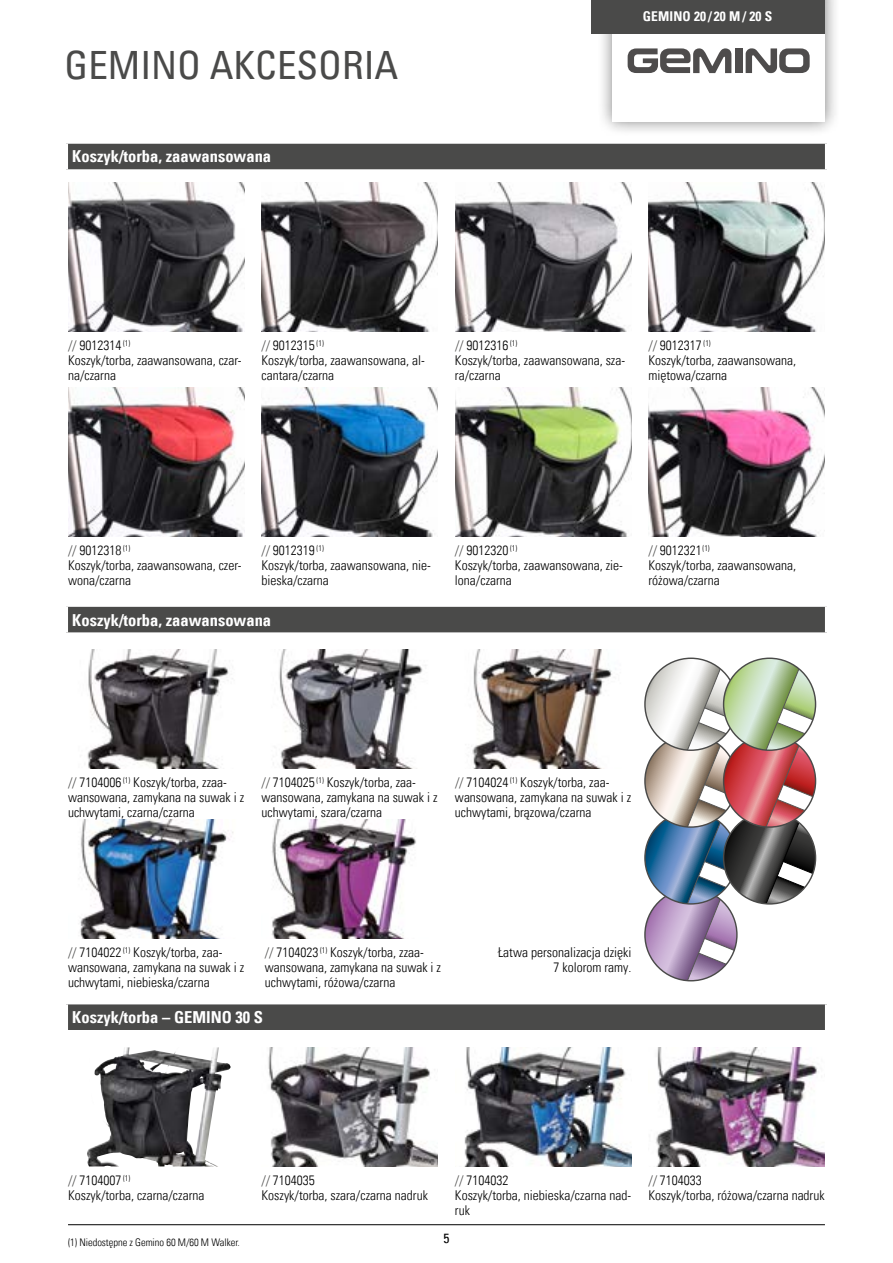
<style>
.page{position:relative;width:893px;height:1263px;background:#fff}
.page>*{position:absolute;margin:0;border:0;box-sizing:border-box;transform-origin:0 0}
.t1{font:condensed 39px "Univers Com 57";color:#4a4a49}
.t2{font:16.5px "Univers Com 67 Bold Cond";color:#fff}
.t3{font:13.5px/15px "Univers Com 47 Light Cond";color:#000}
.t4{font:13.5px "Univers Com 67 Bold Cond";letter-spacing:.01em;color:#fff}
.t5{font:condensed 13.5px "Univers Com 57";color:#000}
.t6{font:10.5px "Univers Com 47 Light Cond";letter-spacing:-.005em;color:#000}
.s1{color:#4a4a49}
</style>
<div class="page">
<img style="left:68px;top:183px;width:176px;height:149px">
<img style="left:455px;top:183px;width:176px;height:149px">
<img style="left:261px;top:183px;width:177px;height:149px">
<img style="left:261px;top:388px;width:177px;height:149px">
<img style="left:648px;top:388px;width:177px;height:149px">
<img style="left:648px;top:183px;width:177px;height:149px">
<img style="left:68px;top:388px;width:176px;height:149px">
<img style="left:455px;top:388px;width:176px;height:149px">
<img style="left:272px;top:820px;width:144px;height:119px">
<img style="left:273px;top:650px;width:153px;height:119px">
<img style="left:87px;top:650px;width:146px;height:119px">
<img style="left:268px;top:1047px;width:170px;height:119px">
<img style="left:87px;top:1047px;width:131px;height:119px">
<img style="left:464px;top:1047px;width:167px;height:119px">
<img style="left:656px;top:1047px;width:169px;height:119px">
<img style="left:471px;top:650px;width:141px;height:119px">
<img style="left:80px;top:820px;width:154px;height:119px">
<div style="left:66px;top:142px;width:761px;height:29px;background:#4a4a49"></div>
<svg style="left:66px;top:142px;width:761px;height:2px;background:#e7e7e7"></svg>
<hr style="left:65px;top:144px;width:3px;height:25px;background:#fff">
<hr style="left:825px;top:144px;width:3px;height:25px;background:#fff">
<svg style="left:66px;top:169px;width:761px;height:2px;background:#e5e5e4"></svg>
<div style="left:66px;top:605px;width:761px;height:29px;background:#4a4a49"></div>
<svg style="left:66px;top:605px;width:761px;height:2px;background:#f0f0f0"></svg>
<hr style="left:65px;top:607px;width:3px;height:25px;background:#fff">
<hr style="left:825px;top:607px;width:3px;height:25px;background:#fff">
<svg style="left:66px;top:632px;width:761px;height:2px;background:#dbdbdb"></svg>
<div style="left:66px;top:1003px;width:761px;height:29px;background:#4a4a49"></div>
<hr style="left:65px;top:1001px;width:763px;height:3px;background:#fff">
<hr style="left:65px;top:1004px;width:3px;height:26px;background:#fff">
<hr style="left:825px;top:1004px;width:3px;height:26px;background:#fff">
<hr style="left:65px;top:1030px;width:763px;height:3px;background:#fff">
<div style="left:596px;top:0;width:245px;height:138px;background:#000;opacity:.5"></div>
<div style="left:612px;top:0;width:213px;height:121px;background:#fff"></div>
<div style="left:735px;top:48px;width:7px;height:25px;background:#4e4c4c"></div>
<svg style="left:746px;top:48px;width:64px;height:25px"></svg>
<svg style="left:628px;top:48px;width:103px;height:25px"></svg>
<svg style="left:645px;top:658px;width:170px;height:323px"></svg>
<div style="left:591px;top:0;width:233px;height:34px;background:#4a4a49"></div>
<hr style="left:68px;top:1224px;width:757px;height:1px;background:#000">
<h1 class="t1" style="left:65px;top:41px;width:335px">GEMINO AKCESORIA</h1>
<p class="t2" style="left:72px;top:146px;width:200px">Koszyk/torba, zaawansowana</p>
<p class="t4" style="left:643px;top:8px;width:131px">GEMINO 20 / 20 M / 20 S</p>
<p class="t3" style="left:68px;top:338px;width:175px"><span class="s1">//</span> 9012314 <sup>(1)<br></sup>Koszyk/torba, zaawansowana, czar&shy;na/czarna</p>
<p class="t3" style="left:261px;top:338px;width:165px"><span class="s1">//</span> 9012315 <sup>(1)<br></sup>Koszyk/torba, zaawansowana, al&shy;cantara/czarna</p>
<p class="t3" style="left:455px;top:338px;width:172px"><span class="s1">//</span> 9012316 <sup>(1)<br></sup>Koszyk/torba, zaawansowana, sza&shy;ra/czarna</p>
<p class="t3" style="left:648px;top:338px;width:149px"><span class="s1">//</span> 9012317 <sup>(1)<br></sup>Koszyk/torba, zaawansowana, miętowa/czarna</p>
<p class="t3" style="left:68px;top:543px;width:175px"><span class="s1">//</span> 9012318 <sup>(1)<br></sup>Koszyk/torba, zaawansowana, czer&shy;wona/czarna</p>
<p class="t3" style="left:455px;top:543px;width:169px"><span class="s1">//</span> 9012320 <sup>(1)<br></sup>Koszyk/torba, zaawansowana, zie&shy;lona/czarna</p>
<p class="t3" style="left:261px;top:543px;width:171px"><span class="s1">//</span> 9012319 <sup>(1)<br></sup>Koszyk/torba, zaawansowana, nie&shy;bieska/czarna</p>
<p class="t2" style="left:72px;top:610px;width:200px">Koszyk/torba, zaawansowana</p>
<p class="t3" style="left:648px;top:543px;width:149px"><span class="s1">//</span> 9012321<sup>(1)<br></sup>Koszyk/torba, zaawansowana, różowa/czarna</p>
<p class="t3" style="left:68px;top:775px;width:178px"><span class="s1">//</span> 7104006 <sup>(1)</sup> Koszyk/torba, zzaa&shy;wansowana, zamykana na suwak i z uchwytami, czarna/czarna</p>
<p class="t3" style="left:261px;top:775px;width:178px"><span class="s1">//</span> 7104025 <sup>(1)</sup> Koszyk/torba, zaa&shy;wansowana, zamykana na suwak i z uchwytami, szara/czarna</p>
<p class="t3" style="left:455px;top:775px;width:178px"><span class="s1">//</span> 7104024 <sup>(1)</sup> Koszyk/torba, zaa&shy;wansowana, zamykana na suwak i z uchwytami, brązowa/czarna</p>
<p class="t3" style="left:68px;top:945px;width:178px"><span class="s1">//</span> 7104022 <sup>(1)</sup> Koszyk/torba, zaa&shy;wansowana, zamykana na suwak i z uchwytami, niebieska/czarna</p>
<p class="t3" style="left:265px;top:945px;width:178px"><span class="s1">//</span> 7104023 <sup>(1)</sup> Koszyk/torba, zzaa&shy;wansowana, zamykana na suwak i z uchwytami, różowa/czarna</p>
<p class="t3" style="left:498px;top:945px;width:135px;text-align:right">Łatwa personalizacja dzięki<br>7 kolorom ramy.</p>
<p class="t2" style="left:72px;top:1007px;width:192px">Koszyk/torba – GEMINO 30 S</p>
<p class="t3" style="left:68px;top:1172px;width:138px"><span class="s1">//</span> 7104007 <sup>(1)<br></sup>Koszyk/torba, czarna/czarna</p>
<p class="t3" style="left:455px;top:1172px;width:178px"><span class="s1">//</span> 7104032<br>Koszyk/torba, niebieska/czarna nad&shy;ruk</p>
<p class="t3" style="left:648px;top:1172px;width:178px"><span class="s1">//</span> 7104033<br>Koszyk/torba, różowa/czarna nadruk</p>
<p class="t6" style="left:68px;top:1235px;width:173px">(1) Niedostępne z Gemino 60 M/60 M Walker.</p>
<p class="t3" style="left:261px;top:1172px;width:168px"><span class="s1">//</span> 7104035<br>Koszyk/torba, szara/czarna nadruk</p>
<p class="t5" style="left:443px;top:1229px;width:7px">5</p>
</div>
